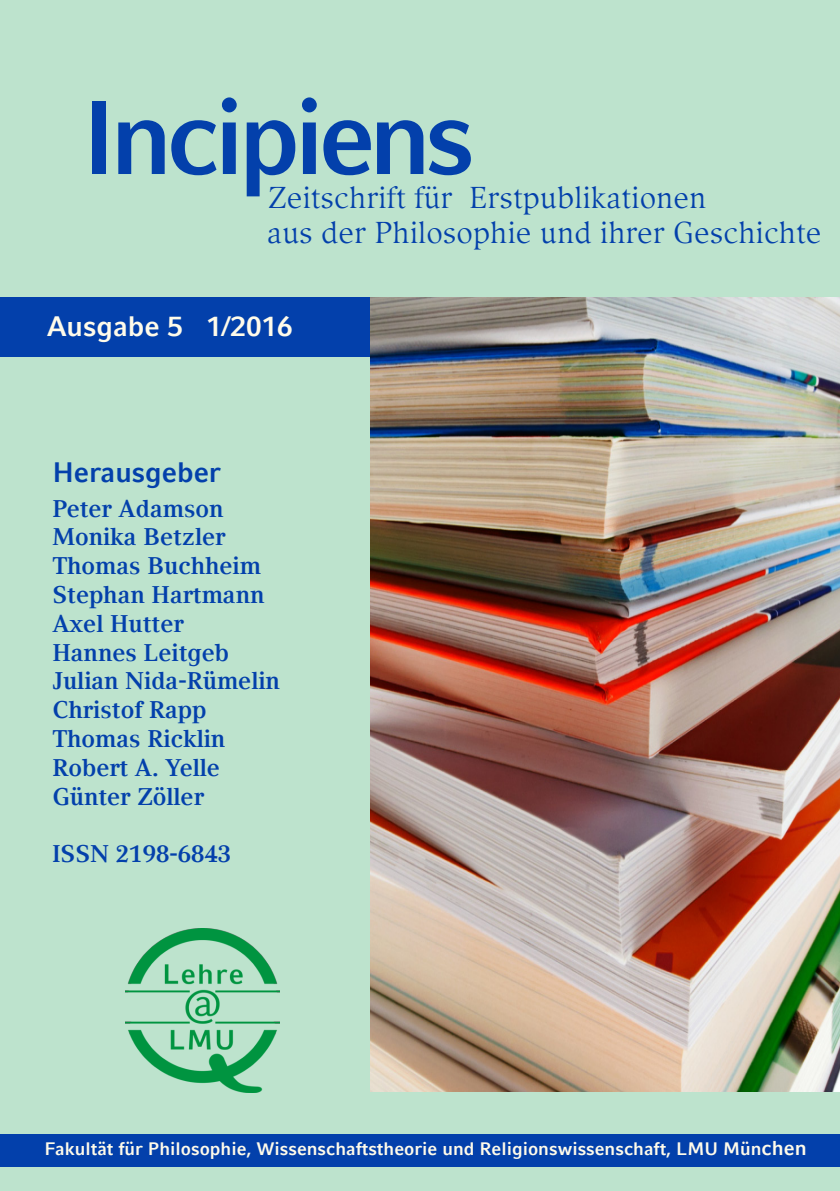
<style>
.page{position:relative;width:840px;height:1191px;background:#fff}
.page>*{position:absolute;margin:0;border:0;box-sizing:border-box;transform-origin:0 0}
.t1{font:700 104px "LMU Compatil Fact";letter-spacing:-.06em;color:#0340ab}
.t2{font:30px "LMU Compatil Exquisit";color:#0340ab}
.t3{font:700 28px "LMU Compatil Fact";color:#fffbea}
.t4{font:700 28px "LMU Compatil Fact";color:#0340ab}
.t5{font:700 24px "LMU Compatil Text";color:#0340ab}
.t6{font:700 18px "LMU Compatil Fact";color:#fffbea}
.s1{font-size:20px}
</style>
<div class="page">
<img style="left:369px;top:296px;width:470px;height:796px">
<div style="left:359px;top:1092px;width:480px;height:99px;background:#bde3cd"></div>
<div style="left:0;top:295px;width:369px;height:62px;background:#0340ab"></div>
<div style="left:0;top:0;width:839px;height:296px;background:#bde3cd"></div>
<div style="left:0;top:357px;width:369px;height:834px;background:#bde3cd"></div>
<div style="left:0;top:1134px;width:839px;height:32px;background:#0340ab"></div>
<img style="left:125px;top:928px;width:154px;height:165px">
<p class="t1" style="left:81px;top:77px;width:395px">Incipiens</p>
<p class="t2" style="left:268px;top:180px;width:439px">Zeitschrift für Erstpublikationen</p>
<p class="t2" style="left:266px;top:215px;width:556px">aus der Philosophie und ihrer Geschichte</p>
<p class="t3" style="left:47px;top:310px;width:247px">Ausgabe 5 1/2016</p>
<p class="t4" style="left:52px;top:456px;width:170px">Herausgeber</p>
<p class="t5" style="left:52px;top:494px;width:173px">Peter Adamson</p>
<p class="t5" style="left:52px;top:523px;width:175px">Monika Betzler</p>
<p class="t5" style="left:52px;top:552px;width:210px">Thomas Buchheim</p>
<p class="t5" style="left:52px;top:580px;width:213px">Stephan Hartmann</p>
<p class="t5" style="left:52px;top:609px;width:133px">Axel Hutter</p>
<p class="t5" style="left:52px;top:638px;width:178px">Hannes Leitgeb</p>
<p class="t5" style="left:52px;top:667px;width:229px">Julian Nida-Rümelin</p>
<p class="t5" style="left:52px;top:696px;width:155px">Christof Rapp</p>
<p class="t5" style="left:52px;top:724px;width:174px">Thomas Ricklin</p>
<p class="t5" style="left:52px;top:753px;width:169px">Robert A. Yelle</p>
<p class="t5" style="left:52px;top:782px;width:153px">Günter Zöller</p>
<p class="t5" style="left:52px;top:840px;width:180px">ISSN 2198-6843</p>
<p class="t6" style="left:44px;top:1138px;width:763px">Fakultät für Philosophie, Wissenschaftstheorie und Religionswissenschaft, LMU Mün<span class="s1">chen</span></p>
</div>
